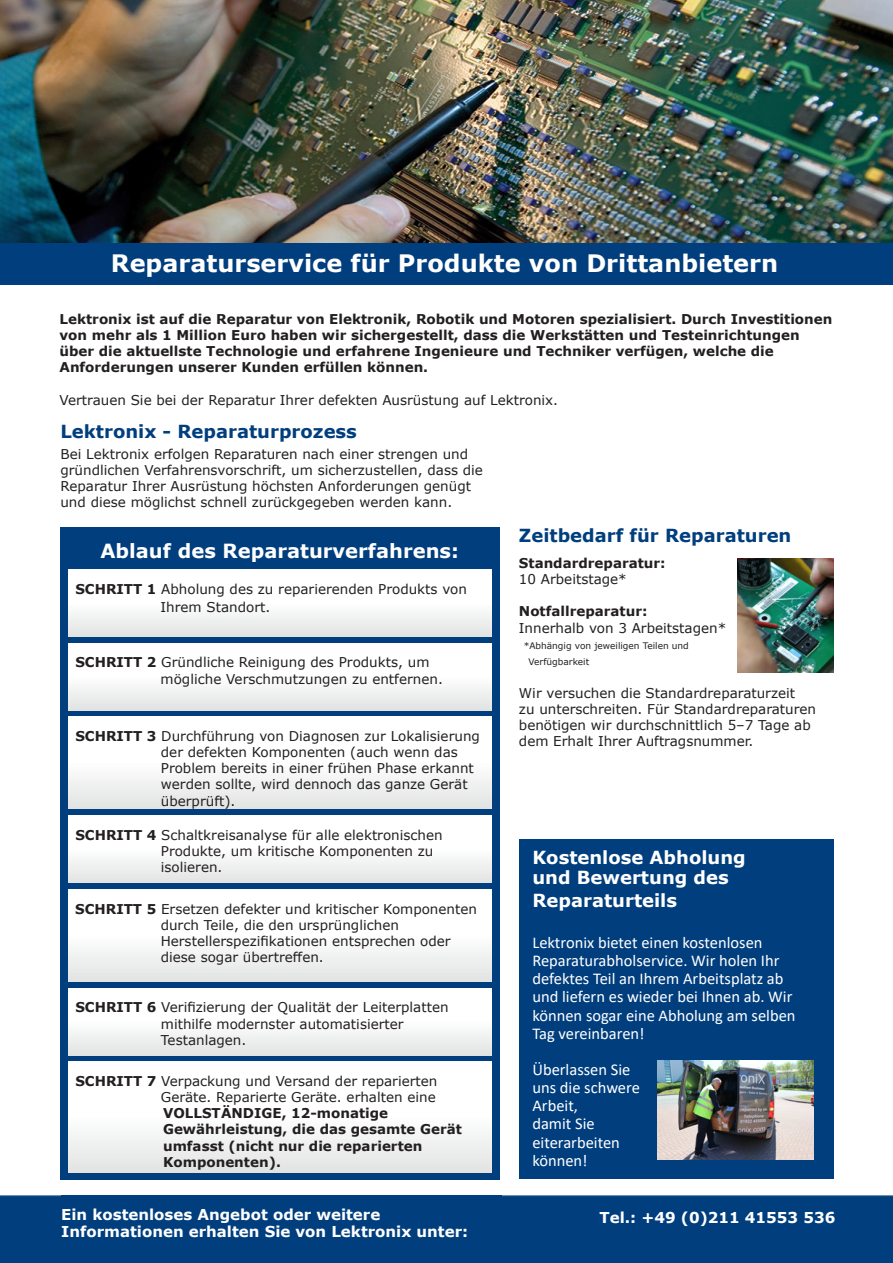
<style>
.page{position:relative;width:893px;height:1263px;background:#fff}
.page>*{position:absolute;margin:0;border:0;box-sizing:border-box;transform-origin:0 0}
.t1{font:700 24px "Verdana";color:#fff}
.Box_Header{font:700 19.5px "Verdana";color:#fff}
.Header_1{font:700 18px "Verdana";color:#003e7e}
.Header_1-2{font:700 18px/19.8px "Verdana";color:#fff}
.t2{font:16.5px/18.1px "Calibri";color:#fff}
.t3{font:700 15px "Verdana";color:#fff}
.Main_Body_Text{font:13.5px/16.2px "Verdana";color:#231f20}
.Main_Body_Text-2{font:700 13.5px/16.2px "Verdana";color:#231f20}
.Main_Body_Text-3{font:9px/16.2px "Verdana";color:#231f20}
.s1{font-weight:700}
.s2{font-weight:400}
</style>
<div class="page">
<svg style="left:0;top:1195px;width:893px;height:68px;background:#054280"></svg>
<div style="left:52px;top:1209px;width:841px;height:54px;background:#003e7e"></div>
<div style="left:61px;top:1195px;width:441px;height:59px;background:#003e7e"></div>
<div style="left:60px;top:527px;width:439px;height:652px;background:#003e7e"></div>
<div style="left:69px;top:569px;width:422px;height:67px;background:linear-gradient(to bottom,#fff,#e9ebea)"></div>
<div style="left:69px;top:643px;width:422px;height:67px;background:linear-gradient(to bottom,#fff,#e9eae9)"></div>
<div style="left:69px;top:717px;width:422px;height:91px;background:linear-gradient(to bottom,#fff,#e9eae9)"></div>
<div style="left:69px;top:815px;width:422px;height:67px;background:linear-gradient(to bottom,#fff,#e9ebea)"></div>
<div style="left:68px;top:889px;width:423px;height:92px;background:linear-gradient(to bottom,#fff,#e9eae9)"></div>
<div style="left:69px;top:988px;width:422px;height:67px;background:linear-gradient(to bottom,#fff,#e9eae9)"></div>
<div style="left:69px;top:1061px;width:422px;height:112px;background:linear-gradient(to bottom,#fff,#e8eae9)"></div>
<img style="left:0;top:0;width:893px;height:243px">
<div style="left:0;top:243px;width:893px;height:42px;background:#003e7e"></div>
<div style="left:519px;top:839px;width:314px;height:340px;background:#003e7e"></div>
<img style="left:737px;top:559px;width:96px;height:113px">
<img style="left:657px;top:1060px;width:157px;height:100px">
<p class="t1" style="left:111px;top:247px;width:669px">Reparaturservice für Produkte von Drittanbietern</p>
<p class="Main_Body_Text-2" style="left:60px;top:311px;width:774px">Lektronix ist auf die Reparatur von Elektronik, Robotik und Motoren spezialisiert. Durch Investitionen von mehr als 1 Million Euro haben wir sichergestellt, dass die Werkstätten und Testeinrichtungen über die aktuellste Technologie und erfahrene Ingenieure und Techniker verfügen, welche die Anforderungen unserer Kunden erfüllen können.</p>
<p class="Main_Body_Text" style="left:60px;top:392px;width:500px">Vertrauen Sie bei der Reparatur Ihrer defekten Ausrüstung auf Lektronix.</p>
<p class="Header_1" style="left:60px;top:419px;width:298px">Lektronix - Reparaturprozess</p>
<p class="Main_Body_Text" style="left:60px;top:446px;width:424px">Bei Lektronix erfolgen Reparaturen nach einer strengen und gründlichen Verfahrensvorschrift, um sicherzustellen, dass die Reparatur Ihrer Ausrüstung höchsten Anforderungen genügt und diese möglichst schnell zurückgegeben werden kann.</p>
<p class="Box_Header" style="left:101px;top:537px;width:360px">Ablauf des Reparaturverfahrens:</p>
<p class="Main_Body_Text" style="left:161px;top:580px;width:308px;line-height:18px;text-indent:-85px"><span class="s1">SCHRITT 1</span> Abholung des zu reparierenden Produkts von<br>Ihrem Standort.</p>
<p class="Main_Body_Text" style="left:161px;top:654px;width:284px;text-indent:-85px"><span class="s1">SCHRITT 2</span> Gründliche Reinigung des Produkts, um mögliche Verschmutzungen zu entfernen.</p>
<p class="Main_Body_Text" style="left:161px;top:728px;width:321px;text-indent:-86px"><span class="s1">SCHRITT 3</span> Durchführung von Diagnosen zur Lokalisierung der defekten Komponenten (auch wenn das Problem bereits in einer frühen Phase erkannt werden sollte, wird dennoch das ganze Gerät überprüft).</p>
<p class="Main_Body_Text" style="left:161px;top:827px;width:283px;text-indent:-86px"><span class="s1">SCHRITT 4</span> Schaltkreisanalyse für alle elektronischen<br>Produkte, um kritische Komponenten zu isolieren.</p>
<p class="Main_Body_Text" style="left:161px;top:901px;width:318px;text-indent:-86px"><span class="s1">SCHRITT 5</span> Ersetzen defekter und kritischer Komponenten durch Teile, die den ursprünglichen Herstellerspezifikationen entsprechen oder diese sogar übertreffen.</p>
<p class="Main_Body_Text" style="left:161px;top:999px;width:289px;text-indent:-86px"><span class="s1">SCHRITT 6</span> Verifizierung der Qualität der Leiterplatten mithilfe modernster automatisierter<br>Testanlagen.</p>
<p class="Main_Body_Text-2" style="left:161px;top:1072px;width:303px;text-indent:-86px">SCHRITT 7 <span class="s2">Verpackung und Versand der reparierten Geräte. Reparierte Geräte. erhalten eine </span>VOLLSTÄNDIGE, 12-monatige Gewährleistung, die das gesamte Gerät umfasst (nicht nur die reparierten Komponenten).</p>
<p class="Header_1" style="left:519px;top:523px;width:274px">Zeitbedarf für Reparaturen</p>
<p class="Main_Body_Text-2" style="left:519px;top:555px;width:148px">Standardreparatur:</p>
<p class="Main_Body_Text" style="left:519px;top:571px;width:109px">10 Arbeitstage*</p>
<p class="Main_Body_Text-2" style="left:519px;top:603px;width:130px">Notfallreparatur:</p>
<p class="Main_Body_Text" style="left:519px;top:619px;width:209px">Innerhalb von 3 Arbeitstagen*</p>
<p class="Main_Body_Text-3" style="left:528px;top:637px;width:162px;text-indent:-5px">*Abhängig von jeweiligen Teilen und<br>Verfügbarkeit</p>
<p class="Main_Body_Text" style="left:519px;top:684px;width:278px">Wir versuchen die Standardreparaturzeit</p>
<p class="Main_Body_Text" style="left:519px;top:700px;width:299px">zu unterschreiten. Für Standardreparaturen</p>
<p class="Main_Body_Text" style="left:519px;top:717px;width:293px">benötigen wir durchschnittlich 5–7 Tage ab</p>
<p class="Main_Body_Text" style="left:519px;top:733px;width:236px">dem Erhalt Ihrer Auftragsnummer.</p>
<p class="Header_1-2" style="left:532px;top:847px;width:215px">Kostenlose Abholung und Bewertung des</p>
<p class="Header_1-2" style="left:532px;top:890px;width:146px">Reparaturteils</p>
<p class="t2" style="left:532px;top:933px;width:232px">Lektronix bietet einen kostenlosen</p>
<p class="t2" style="left:532px;top:951px;width:249px">Reparaturabholservice. Wir holen Ihr</p>
<p class="t2" style="left:532px;top:969px;width:253px">defektes Teil an Ihrem Arbeitsplatz ab</p>
<p class="t2" style="left:532px;top:987px;width:262px">und liefern es wieder bei Ihnen ab. Wir</p>
<p class="t2" style="left:532px;top:1005px;width:265px">können sogar eine Abholung am selben<br>Tag vereinbaren!</p>
<p class="t2" style="left:532px;top:1060px;width:109px">Überlassen Sie uns die schwere</p>
<p class="t2" style="left:532px;top:1096px;width:89px">Arbeit, damit Sie eiterarbeiten</p>
<p class="t2" style="left:532px;top:1151px;width:57px">können!</p>
<p class="t3" style="left:61px;top:1204px;width:321px">Ein kostenloses Angebot oder weitere</p>
<p class="t3" style="left:599px;top:1207px;width:237px">Tel.: +49 (0)211 41553 536</p>
<p class="t3" style="left:61px;top:1221px;width:408px">Informationen erhalten Sie von Lektronix unter:</p>
</div>
